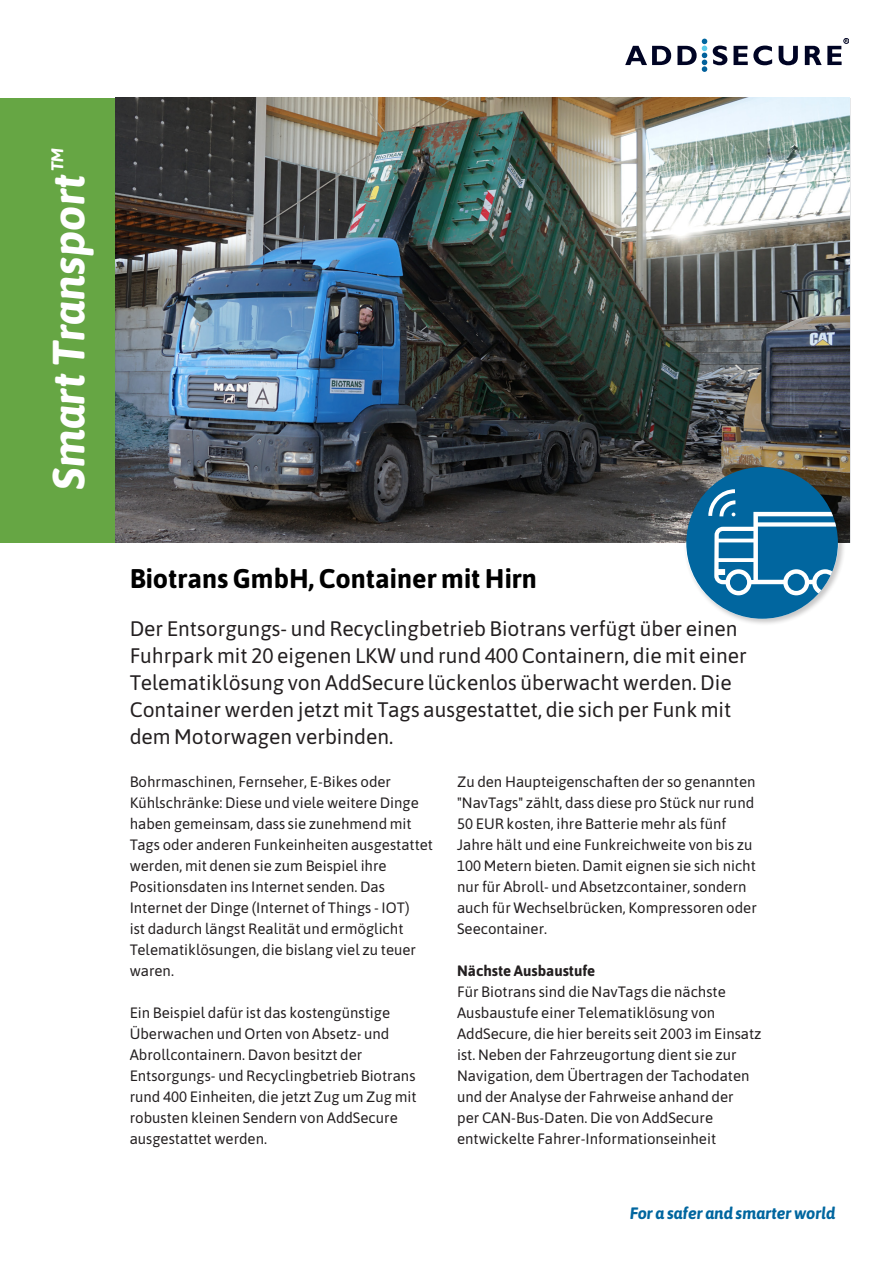
<style>
.page{position:relative;width:893px;height:1263px;background:#fff}
.page>*{position:absolute;margin:0;border:0;box-sizing:border-box;transform-origin:0 0}
.Category_AsapBoldIta{font:italic 700 45px "Asap";color:#fff}
.Headline_1_AsapBold1{font:700 27px "Asap";color:#000}
.Preamble_Asap15_20{font:21px/27px "Asap";color:#231f20}
.t1{font:italic 700 16.5px "Asap";color:#01669f}
.BodyText_Asap10_14{font:15px/21px "Asap";color:#231f20}
.BodyText_Asap10_14-2{font:700 15px "Asap";color:#231f20}
</style>
<div class="page">
<svg style="left:625px;top:38px;width:224px;height:34px"></svg>
<div style="left:0;top:98px;width:121px;height:444px;background:#66a644"></div>
<div style="left:683px;top:464px;width:163px;height:162px;background:#231f20;opacity:.25"></div>
<img style="left:116px;top:98px;width:733px;height:444px">
<div style="left:686px;top:467px;width:152px;height:152px;background:#01669f;border-radius:50%"></div>
<svg style="left:708px;top:489px;width:128px;height:106px"></svg>
<p class="Category_AsapBoldIta" style="left:38px;top:490px;width:345px;rotate:-90deg">Smart Transport<sup>™</sup></p>
<p class="Headline_1_AsapBold1" style="left:130px;top:559px;width:409px">Biotrans GmbH, Container mit Hirn</p>
<p class="Preamble_Asap15_20" style="left:130px;top:613px;width:619px">Der Entsorgungs- und Recyclingbetrieb Biotrans verfügt über einen Fuhrpark mit 20 eigenen LKW und rund 400 Containern, die mit einer Telematiklösung von AddSecure lückenlos überwacht werden. Die Container werden jetzt mit Tags ausgestattet, die sich per Funk mit dem Motorwagen verbinden.</p>
<p class="BodyText_Asap10_14" style="left:130px;top:770px;width:305px">Bohrmaschinen, Fernseher, E-Bikes oder Kühlschränke: Diese und viele weitere Dinge haben gemeinsam, dass sie zunehmend mit Tags oder anderen Funkeinheiten ausgestattet werden, mit denen sie zum Beispiel ihre Positionsdaten ins Internet senden. Das Internet der Dinge (Internet of Things - IOT)<br>ist dadurch längst Realität und ermöglicht Telematiklösungen, die bislang viel zu teuer waren.</p>
<p class="BodyText_Asap10_14" style="left:130px;top:1001px;width:288px">Ein Beispiel dafür ist das kostengünstige Überwachen und Orten von Absetz- und Abrollcontainern. Davon besitzt der Entsorgungs- und Recyclingbetrieb Biotrans rund 400 Einheiten, die jetzt Zug um Zug mit robusten kleinen Sendern von AddSecure ausgestattet werden.</p>
<p class="BodyText_Asap10_14" style="left:457px;top:770px;width:301px">Zu den Haupteigenschaften der so genannten "NavTags" zählt, dass diese pro Stück nur rund 50 EUR kosten, ihre Batterie mehr als fünf Jahre hält und eine Funkreichweite von bis zu 100 Metern bieten. Damit eignen sie sich nicht nur für Abroll- und Absetzcontainer, sondern auch für Wechselbrücken, Kompressoren oder Seecontainer.</p>
<p class="BodyText_Asap10_14-2" style="left:457px;top:960px;width:140px">Nächste Ausbaustufe</p>
<p class="BodyText_Asap10_14" style="left:457px;top:980px;width:306px">Für Biotrans sind die NavTags die nächste Ausbaustufe einer Telematiklösung von AddSecure, die hier bereits seit 2003 im Einsatz ist. Neben der Fahrzeugortung dient sie zur Navigation, dem Übertragen der Tachodaten und der Analyse der Fahrweise anhand der<br>per CAN-Bus-Daten. Die von AddSecure entwickelte Fahrer-Informationseinheit</p>
<p class="t1" style="left:630px;top:1202px;width:207px">For a safer and smarter world</p>
</div>
